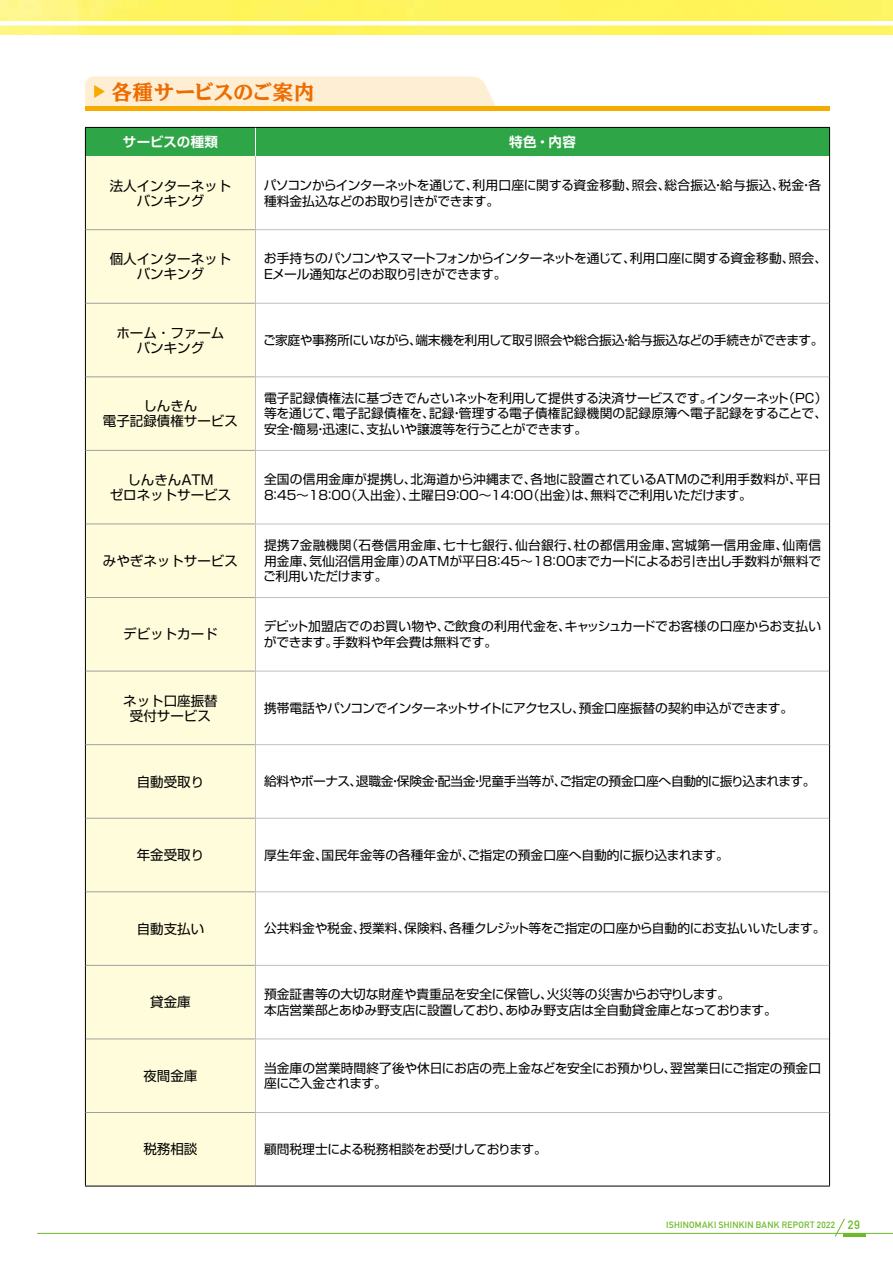
<style>
.page{position:relative;width:893px;height:1263px;background:#fff}
.page>*{position:absolute;margin:0;border:0;box-sizing:border-box;transform-origin:0 0}
.t1{font:21px "Ro NOW Std ME";color:#ed6c00}
.t2{font:13.5px/15px "Shin Go Pro";color:#000;text-align:center}
.t3{font:700 13.5px "Shin Go Pro De";letter-spacing:.025em;color:#fff}
.t4{font:12.75px/15.8px "Shin Go Pro";letter-spacing:-.02em;color:#000}
.t5{font:12.75px/15.8px "Shin Go Pro";color:#000}
.t6{font:700 9px "DIN Alternate";letter-spacing:.035em;color:#6fba2c}
.s1{font-size:12px}
</style>
<div class="page">
<img style="left:0;top:0;width:893px;height:34px">
<hr style="left:0;top:21px;width:893px;height:4px;background:#fff">
<div style="left:86px;top:156px;width:169px;height:1030px;background:#fffcdb"></div>
<svg style="left:256px;top:230px;width:573px;height:956px"></svg>
<hr style="left:255px;top:156px;width:1px;height:73px;background:#bfc0c0">
<hr style="left:255px;top:229px;width:574px;height:1px;background:#bfc0c0">
<hr style="left:255px;top:230px;width:1px;height:73px;background:#bfc0c0">
<hr style="left:255px;top:304px;width:1px;height:72px;background:#bfc0c0">
<hr style="left:255px;top:377px;width:1px;height:73px;background:#bfc0c0">
<hr style="left:255px;top:451px;width:1px;height:73px;background:#bfc0c0">
<hr style="left:255px;top:524px;width:1px;height:73px;background:#bfc0c0">
<hr style="left:255px;top:598px;width:1px;height:73px;background:#bfc0c0">
<hr style="left:255px;top:671px;width:1px;height:73px;background:#bfc0c0">
<hr style="left:255px;top:745px;width:1px;height:73px;background:#bfc0c0">
<hr style="left:255px;top:818px;width:1px;height:73px;background:#bfc0c0">
<hr style="left:255px;top:892px;width:1px;height:73px;background:#bfc0c0">
<hr style="left:255px;top:966px;width:1px;height:73px;background:#bfc0c0">
<hr style="left:255px;top:1039px;width:1px;height:73px;background:#bfc0c0">
<hr style="left:255px;top:1113px;width:1px;height:73px;background:#bfc0c0">
<hr style="left:255px;top:303px;width:574px;height:1px;background:#bfc0c0">
<hr style="left:255px;top:376px;width:574px;height:1px;background:#bfc0c0">
<hr style="left:255px;top:450px;width:574px;height:1px;background:#bfc0c0">
<hr style="left:255px;top:524px;width:574px;height:1px;background:#bfc0c0">
<hr style="left:255px;top:597px;width:574px;height:1px;background:#bfc0c0">
<hr style="left:255px;top:671px;width:574px;height:1px;background:#bfc0c0">
<hr style="left:255px;top:744px;width:574px;height:1px;background:#bfc0c0">
<hr style="left:255px;top:818px;width:574px;height:1px;background:#bfc0c0">
<hr style="left:255px;top:891px;width:574px;height:1px;background:#bfc0c0">
<hr style="left:255px;top:965px;width:574px;height:1px;background:#bfc0c0">
<hr style="left:255px;top:1039px;width:574px;height:1px;background:#bfc0c0">
<hr style="left:255px;top:1112px;width:574px;height:1px;background:#bfc0c0">
<div style="left:85px;top:127px;width:745px;height:29px;background:#2ea546"></div>
<hr style="left:85px;top:156px;width:1px;height:74px;background:#000">
<hr style="left:829px;top:156px;width:1px;height:74px;background:#000">
<hr style="left:85px;top:230px;width:1px;height:73px;background:#000">
<hr style="left:829px;top:230px;width:1px;height:73px;background:#000">
<hr style="left:85px;top:303px;width:1px;height:74px;background:#000">
<hr style="left:829px;top:303px;width:1px;height:74px;background:#000">
<hr style="left:85px;top:377px;width:1px;height:73px;background:#000">
<hr style="left:829px;top:377px;width:1px;height:73px;background:#000">
<hr style="left:85px;top:450px;width:1px;height:74px;background:#000">
<hr style="left:829px;top:450px;width:1px;height:74px;background:#000">
<hr style="left:85px;top:524px;width:1px;height:73px;background:#000">
<hr style="left:829px;top:524px;width:1px;height:73px;background:#000">
<hr style="left:85px;top:597px;width:1px;height:74px;background:#000">
<hr style="left:829px;top:597px;width:1px;height:74px;background:#000">
<hr style="left:85px;top:671px;width:1px;height:74px;background:#000">
<hr style="left:829px;top:671px;width:1px;height:74px;background:#000">
<hr style="left:85px;top:745px;width:1px;height:73px;background:#000">
<hr style="left:829px;top:745px;width:1px;height:73px;background:#000">
<hr style="left:85px;top:818px;width:1px;height:74px;background:#000">
<hr style="left:829px;top:818px;width:1px;height:74px;background:#000">
<hr style="left:85px;top:892px;width:1px;height:73px;background:#000">
<hr style="left:829px;top:892px;width:1px;height:73px;background:#000">
<hr style="left:85px;top:965px;width:1px;height:74px;background:#000">
<hr style="left:829px;top:965px;width:1px;height:74px;background:#000">
<hr style="left:85px;top:1039px;width:1px;height:73px;background:#000">
<hr style="left:829px;top:1039px;width:1px;height:73px;background:#000">
<hr style="left:85px;top:1112px;width:1px;height:74px;background:#000">
<hr style="left:829px;top:1112px;width:1px;height:74px;background:#000">
<hr style="left:85px;top:1186px;width:170px;height:1px;background:#000">
<hr style="left:255px;top:1186px;width:575px;height:1px;background:#000">
<hr style="left:86px;top:229px;width:169px;height:1px;background:#9fa0a0">
<hr style="left:86px;top:303px;width:169px;height:1px;background:#9fa0a0">
<hr style="left:86px;top:376px;width:169px;height:1px;background:#9fa0a0">
<hr style="left:86px;top:450px;width:169px;height:1px;background:#9fa0a0">
<hr style="left:86px;top:524px;width:169px;height:1px;background:#9fa0a0">
<hr style="left:86px;top:597px;width:169px;height:1px;background:#9fa0a0">
<hr style="left:86px;top:671px;width:169px;height:1px;background:#9fa0a0">
<hr style="left:86px;top:744px;width:169px;height:1px;background:#9fa0a0">
<hr style="left:86px;top:818px;width:169px;height:1px;background:#9fa0a0">
<hr style="left:86px;top:891px;width:169px;height:1px;background:#9fa0a0">
<hr style="left:86px;top:965px;width:169px;height:1px;background:#9fa0a0">
<hr style="left:86px;top:1039px;width:169px;height:1px;background:#9fa0a0">
<hr style="left:86px;top:1112px;width:169px;height:1px;background:#9fa0a0">
<hr style="left:85px;top:107px;width:744px;height:4px;background:#f7ab00">
<svg style="left:85px;top:76px;width:412px;height:31px;background:#fdeccd"></svg>
<hr style="left:37px;top:1233px;width:856px;height:1px;background:#6fba2c">
<hr style="left:843px;top:1233px;width:22px;height:3px;background:#6fba2c">
<svg style="left:834px;top:1218px;width:11px;height:19px"></svg>
<h1 class="t1" style="left:111px;top:77px;width:205px">各種サービスのご案内</h1>
<p class="t3" style="left:123px;top:131px;width:97px">サービスの種類</p>
<p class="t3" style="left:509px;top:131px;width:68px">特色・内容</p>
<p class="t2" style="left:110px;top:176px;width:123px">法人インターネットバンキング</p>
<p class="t4" style="left:264px;top:176px;width:559px">パソコンからインターネットを通じて、利用口座に関する資金移動、照会、総合振込・給与振込、税金・各種料金払込などのお取り引きができます。</p>
<p class="t2" style="left:110px;top:250px;width:123px">個人インターネットバンキング</p>
<p class="t4" style="left:264px;top:249px;width:565px">お手持ちのパソコンやスマートフォンからインターネットを通じて、利用口座に関する資金移動、照会、<br>Eメール通知などのお取り引きができます。</p>
<p class="t2" style="left:116px;top:323px;width:109px">ホーム・ファームバンキング</p>
<p class="t4" style="left:263px;top:331px;width:562px">ご家庭や事務所にいながら、端末機を利用して取引照会や総合振込・給与振込などの手続きができます。</p>
<p class="t2" style="left:103px;top:397px;width:136px">しんきん<br>電子記録債権サービス</p>
<p class="t4" style="left:264px;top:388px;width:565px;text-align:justify">電子記録債権法に基づきでんさいネットを利用して提供する決済サービスです。インターネット（PC）等を通じて、電子記録債権を、記録・管理する電子債権記録機関の記録原簿へ電子記録をすることで、安全・簡易・迅速に、支払いや譲渡等を行うことができます。</p>
<p class="t2" style="left:110px;top:470px;width:123px">しんきんATM<br>ゼロネットサービス</p>
<p class="t5" style="left:264px;top:470px;width:559px">全国の信用金庫が提携し、北海道から沖縄まで、各地に設置されているATMのご利用手数料が、平日<br>8：45～18：00（入出金）、土曜日9：00～14：00（出金）は、無料でご利用いただけます。</p>
<p class="t2" style="left:103px;top:552px;width:136px">みやぎネットサービス</p>
<p class="t4" style="left:263px;top:536px;width:559px;text-align:justify">提携7金融機関（石巻信用金庫、七十七銀行、仙台銀行、杜の都信用金庫、宮城第一信用金庫、仙南信用金庫、気仙沼信用金庫）のATMが平日8：45～18：00までカードによるお引き出し手数料が無料でご利用いただけます。</p>
<p class="t2" style="left:123px;top:625px;width:96px">デビットカード</p>
<p class="t5" style="left:264px;top:617px;width:559px">デビット加盟店でのお買い物や、ご飲食の利用代金を、キャッシュカードでお客様の口座からお支払いができます。手数料や年会費は無料です。</p>
<p class="t2" style="left:123px;top:691px;width:96px">ネット口座振替受付サービス</p>
<p class="t4" style="left:264px;top:698px;width:531px">携帯電話やパソコンでインターネットサイトにアクセスし、預金口座振替の契約申込ができます。</p>
<p class="t2" style="left:137px;top:772px;width:69px">自動受取り</p>
<p class="t4" style="left:264px;top:772px;width:553px">給料やボーナス、退職金・保険金・配当金・児童手当等が、ご指定の預金口座へ自動的に振り込まれます。</p>
<p class="t2" style="left:137px;top:846px;width:69px">年金受取り</p>
<p class="t5" style="left:264px;top:846px;width:466px">厚生年金、国民年金等の各種年金が、ご指定の預金口座へ自動的に振り込まれます。</p>
<p class="t2" style="left:137px;top:919px;width:69px">自動支払い</p>
<p class="t4" style="left:264px;top:919px;width:563px">公共料金や税金、授業料、保険料、各種クレジット等をご指定の口座から自動的にお支払いいたします。</p>
<p class="t2" style="left:150px;top:993px;width:42px">貸金庫</p>
<p class="t4" style="left:264px;top:985px;width:514px">預金証書等の大切な財産や貴重品を安全に保管し、火災等の災害からお守りします。<br>本店営業部とあゆみ野支店に設置しており、あゆみ野支店は全自動貸金庫となっております。</p>
<p class="t2" style="left:143px;top:1066px;width:55px">夜間金庫</p>
<p class="t4" style="left:264px;top:1058px;width:559px">当金庫の営業時間終了後や休日にお店の売上金などを安全にお預かりし、翌営業日にご指定の預金口座にご入金されます。</p>
<p class="t2" style="left:143px;top:1140px;width:55px">税務相談</p>
<p class="t4" style="left:264px;top:1140px;width:284px">顧問税理士による税務相談をお受けしております。</p>
<p class="t6" style="left:666px;top:1218px;width:195px">ISHINOMAKI SHINKIN BANK REPORT 2022 <span class="s1">29</span></p>
</div>
